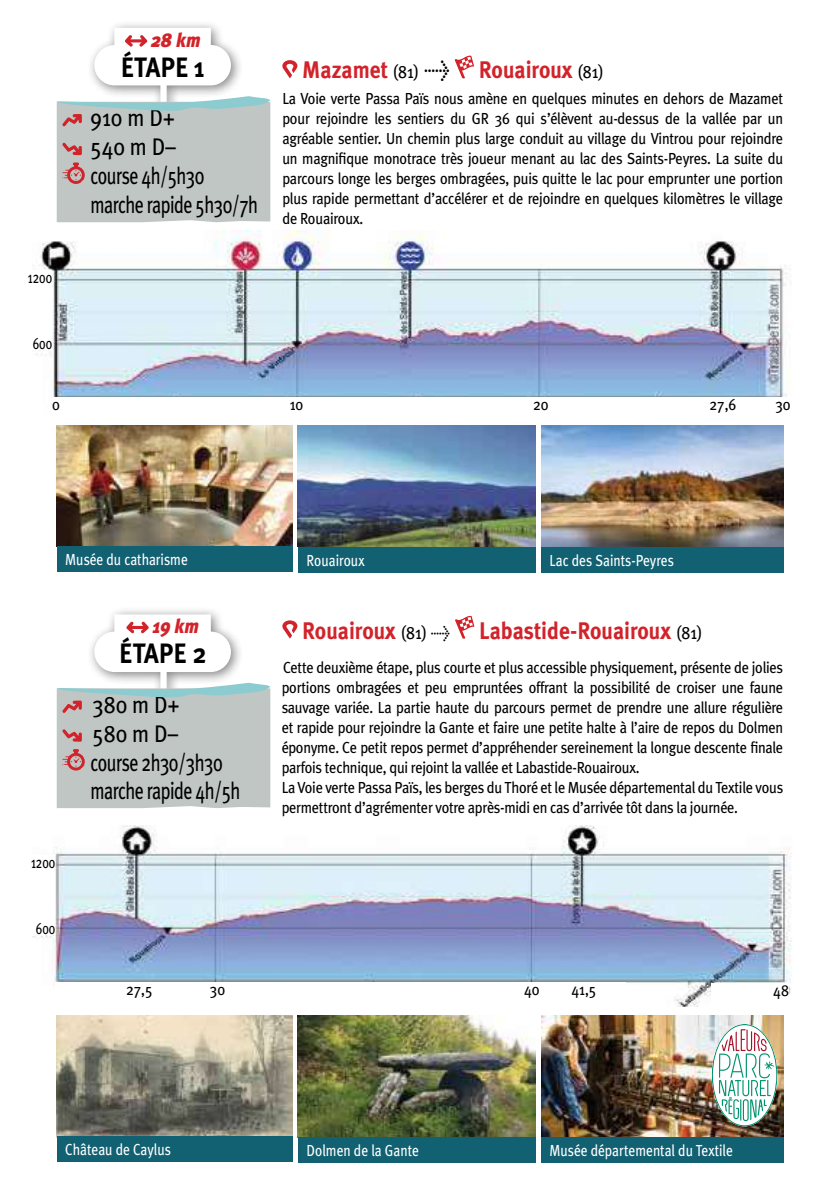
<style>
.page{position:relative;width:840px;height:1191px;background:#fff}
.page>*{position:absolute;margin:0;border:0;box-sizing:border-box;transform-origin:0 0}
.t1{font:700 28px "Meta Plus";color:#000;scale:.9 1}
.t2{font:24px/28.8px "Meta Plus";letter-spacing:-.03em;color:#000;scale:.9 1}
.t3{font:700 24px "Meta Plus";color:#d2232a;scale:.9 1}
.t4{font:italic 900 20px "Meta Plus";color:#d2232a;scale:.9 1}
.t5{font:16px/20px "Meta Plus";letter-spacing:-.02em;color:#000;scale:.9 1}
.t6{font:16px "Meta Plus";color:#fff;scale:.85 1}
.t7{font:16px "Meta Plus";letter-spacing:-.02em;color:#000;scale:.75 1}
.s1{font-weight:400;font-size:18px;color:#000}
.s2{font-weight:400;color:#000}
</style>
<div class="page">
<img style="left:32px;top:825px;width:760px;height:182px">
<img style="left:32px;top:230px;width:759px;height:167px">
<div style="left:87px;top:19px;width:157px;height:115px;background:#000;opacity:.5"></div>
<img style="left:298px;top:425px;width:237px;height:122px">
<img style="left:57px;top:425px;width:235px;height:121px">
<img style="left:541px;top:425px;width:241px;height:122px">
<div style="left:57px;top:546px;width:235px;height:25px;background:#126172"></div>
<div style="left:298px;top:547px;width:237px;height:25px;background:#126172"></div>
<div style="left:540px;top:547px;width:242px;height:25px;background:#126172"></div>
<svg style="left:57px;top:28px;width:213px;height:194px"></svg>
<svg style="left:282px;top:60px;width:15px;height:18px"></svg>
<svg style="left:454px;top:55px;width:20px;height:23px"></svg>
<div style="left:87px;top:606px;width:157px;height:114px;background:#000;opacity:.5"></div>
<svg style="left:57px;top:614px;width:213px;height:194px"></svg>
<svg style="left:282px;top:620px;width:15px;height:18px"></svg>
<svg style="left:455px;top:615px;width:19px;height:23px"></svg>
<img style="left:298px;top:1015px;width:237px;height:122px">
<img style="left:57px;top:1015px;width:235px;height:121px">
<img style="left:541px;top:1015px;width:241px;height:122px">
<div style="left:57px;top:1136px;width:235px;height:25px;background:#126172"></div>
<div style="left:298px;top:1137px;width:237px;height:25px;background:#126172"></div>
<div style="left:540px;top:1137px;width:242px;height:25px;background:#126172"></div>
<div style="left:6px;top:270px;width:46px;height:79px;background:#fff"></div>
<div style="left:55px;top:982px;width:570px;height:28px;background:#fff"></div>
<div style="left:9px;top:855px;width:46px;height:79px;background:#fff"></div>
<div style="left:711px;top:983px;width:77px;height:24px;background:#fff"></div>
<img style="left:711px;top:1024px;width:66px;height:102px">
<p class="t7" style="left:28px;top:268px;width:34px">1200</p>
<p class="t7" style="left:33px;top:334px;width:27px">600</p>
<p class="t4" style="left:151px;top:28px;width:56px">28 km</p>
<h1 class="t1" style="left:121px;top:51px;width:95px">étape 1</h1>
<h2 class="t2" style="left:90px;top:103px;width:188px">910 m D+<br>540 m D–<br>course 4h/5h30 marche rapide 5h30/7h</h2>
<h2 class="t3" style="left:302px;top:56px;width:336px">Mazamet <span class="s1">(81)</span> <span class="s2">&gt;</span> Rouairoux <span class="s1">(81)</span></h2>
<p class="t5" style="left:282px;top:88px;width:557px;text-align:justify">La Voie verte Passa Païs nous amène en quelques minutes en dehors de Mazamet pour rejoindre les sentiers du GR 36 qui s’élèvent au-dessus de la vallée par un agréable sentier. Un chemin plus large conduit au village du Vintrou pour rejoindre un magnifique monotrace très joueur menant au lac des Saints-Peyres. La suite du parcours longe les berges ombragées, puis quitte le lac pour emprunter une portion plus rapide permettant d’accélérer et de rejoindre en quelques kilomètres le village de Rouairoux.</p>
<p class="t5" style="left:52px;top:395px;width:10px">0</p>
<p class="t5" style="left:289px;top:395px;width:17px">10</p>
<p class="t5" style="left:532px;top:395px;width:19px">20</p>
<p class="t5" style="left:709px;top:395px;width:31px">27,6</p>
<p class="t5" style="left:774px;top:395px;width:19px">30</p>
<p class="t6" style="left:65px;top:550px;width:146px">Musée du catharisme</p>
<p class="t6" style="left:306px;top:551px;width:70px">Rouairoux</p>
<p class="t6" style="left:549px;top:551px;width:148px">Lac des Saints-Peyres</p>
<p class="t7" style="left:31px;top:852px;width:34px">1200</p>
<p class="t7" style="left:36px;top:919px;width:27px">600</p>
<p class="t4" style="left:153px;top:614px;width:53px">19 km</p>
<h1 class="t1" style="left:119px;top:637px;width:98px">étape 2</h1>
<h2 class="t2" style="left:90px;top:690px;width:168px">380 m D+<br>580 m D–<br>course 2h30/3h30 marche rapide 4h/5h</h2>
<h2 class="t3" style="left:302px;top:616px;width:446px">Rouairoux <span class="s1">(81) &gt;</span> Labastide-Rouairoux <span class="s1">(81)</span></h2>
<p class="t5" style="left:281px;top:657px;width:558px">Cette deuxième étape, plus courte et plus accessible physiquement, présente de jolies portions ombragées et peu empruntées offrant la possibilité de croiser une faune sauvage variée. La partie haute du parcours permet de prendre une allure régulière et rapide pour rejoindre la Gante et faire une petite halte à l’aire de repos du Dolmen éponyme. Ce petit repos permet d’appréhender sereinement la longue descente finale parfois technique, qui rejoint la vallée et Labastide-Rouairoux.<br>La Voie verte Passa Païs, les berges du Thoré et le Musée départemental du Textile vous permettront d’agrémenter votre après-midi en cas d’arrivée tôt dans la journée.</p>
<p class="t5" style="left:126px;top:979px;width:31px">27,5</p>
<p class="t5" style="left:210px;top:979px;width:19px">30</p>
<p class="t5" style="left:524px;top:979px;width:19px">40</p>
<p class="t5" style="left:571px;top:979px;width:29px">41,5</p>
<p class="t5" style="left:772px;top:980px;width:19px">48</p>
<p class="t6" style="left:65px;top:1140px;width:126px">Château de Caylus</p>
<p class="t6" style="left:306px;top:1141px;width:134px">Dolmen de la Gante</p>
<p class="t6" style="left:549px;top:1141px;width:217px">Musée départemental du Textile</p>
</div>
